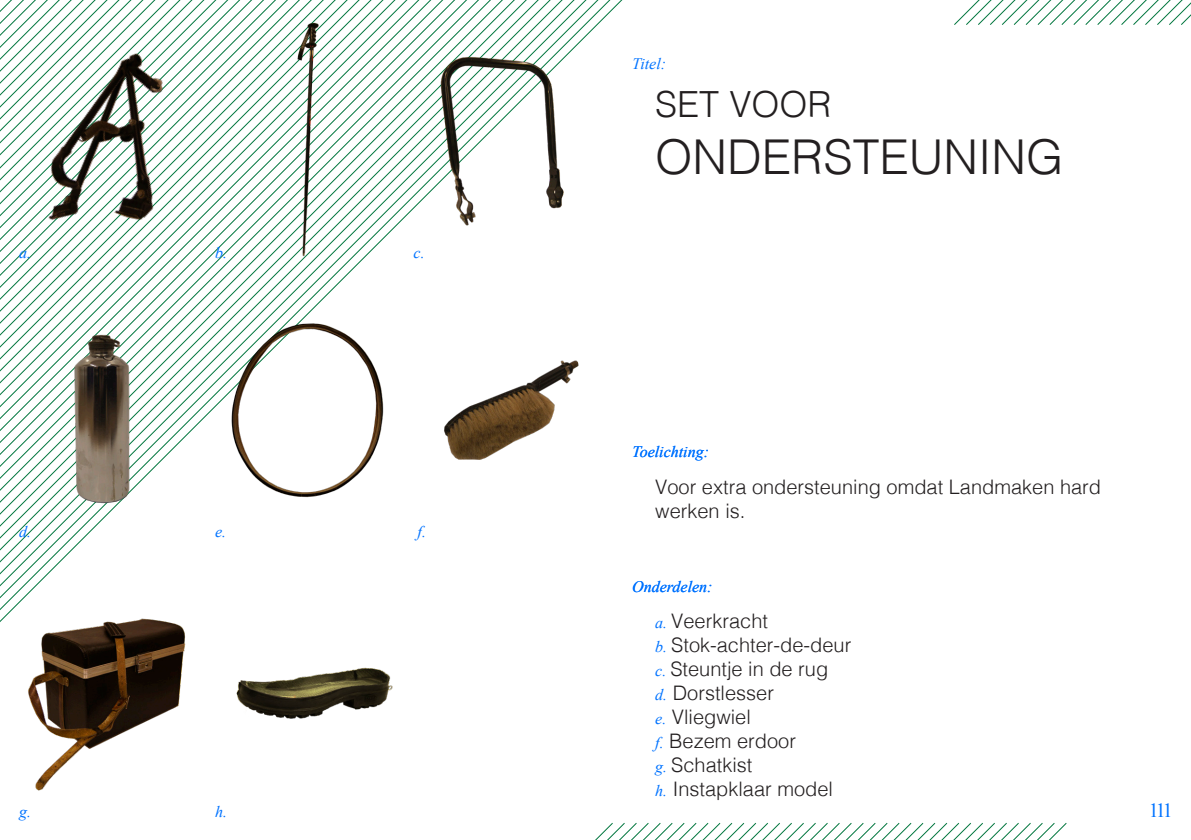
<style>
.page{position:relative;width:1191px;height:840px;background:#fff}
.page>*{position:absolute;margin:0;border:0;box-sizing:border-box;transform-origin:0 0}
.t1{font:300 48px "Helvetica";color:#231f20}
.t2{font:300 36px "Helvetica";color:#231f20}
.t3{font:300 20px/24px "Helvetica";color:#231f20}
.t4{font:20px "Times New Roman";color:#0073ff}
.t5{font:italic 16px "Times New Roman";color:#0073ff}
.s1{font-family:"Times New Roman";font-weight:400;font-style:italic;font-size:16px;color:#0073ff}
</style>
<div class="page">
<svg style="left:394px;top:0;width:12px;height:224px"></svg>
<svg style="left:954px;top:0;width:237px;height:25px"></svg>
<svg style="left:596px;top:822px;width:471px;height:17px"></svg>
<img style="left:444px;top:360px;width:135px;height:100px">
<img style="left:274px;top:21px;width:118px;height:240px">
<img style="left:12px;top:541px;width:174px;height:250px">
<img style="left:406px;top:0;width:194px;height:226px">
<img style="left:0;top:302px;width:191px;height:239px">
<img style="left:208px;top:284px;width:176px;height:214px">
<img style="left:0;top:0;width:274px;height:302px">
<img style="left:236px;top:667px;width:157px;height:52px">
<p class="t5" style="left:632px;top:53px;width:35px">Titel:</p>
<p class="t2" style="left:655px;top:73px;width:178px">SET VOOR</p>
<p class="t1" style="left:655px;top:116px;width:409px">ONDERSTEUNING</p>
<p class="t5" style="left:19px;top:241px;width:13px">a.</p>
<p class="t5" style="left:215px;top:241px;width:13px">b.</p>
<p class="t5" style="left:413px;top:241px;width:13px">c.</p>
<p class="t5" style="left:632px;top:440px;width:78px">Toelichting:</p>
<p class="t3" style="left:655px;top:473px;width:447px">Voor extra ondersteuning omdat Landmaken hard werken is.</p>
<p class="t5" style="left:19px;top:520px;width:13px">d.</p>
<p class="t5" style="left:215px;top:520px;width:13px">e.</p>
<p class="t5" style="left:417px;top:520px;width:10px">f.</p>
<p class="t5" style="left:632px;top:575px;width:82px">Onderdelen:</p>
<p class="t3" style="left:655px;top:607px;width:114px"><span class="s1">a.</span> Veerkracht</p>
<p class="t3" style="left:655px;top:631px;width:198px"><span class="s1">b.</span> Stok-achter-de-deur</p>
<p class="t3" style="left:655px;top:655px;width:174px"><span class="s1">c.</span> Steuntje in de rug</p>
<p class="t3" style="left:655px;top:679px;width:120px"><span class="s1">d.</span> Dorstlesser</p>
<p class="t3" style="left:655px;top:703px;width:97px"><span class="s1">e.</span> Vliegwiel</p>
<p class="t3" style="left:655px;top:727px;width:142px"><span class="s1">f.</span> Bezem erdoor</p>
<p class="t3" style="left:655px;top:751px;width:99px"><span class="s1">g.</span> Schatkist</p>
<p class="t3" style="left:655px;top:775px;width:179px"><span class="s1">h.</span> Instapklaar model</p>
<p class="t5" style="left:19px;top:800px;width:13px">g.</p>
<p class="t5" style="left:215px;top:800px;width:13px">h.</p>
<p class="t4" style="left:1148px;top:796px;width:26px">111</p>
</div>
